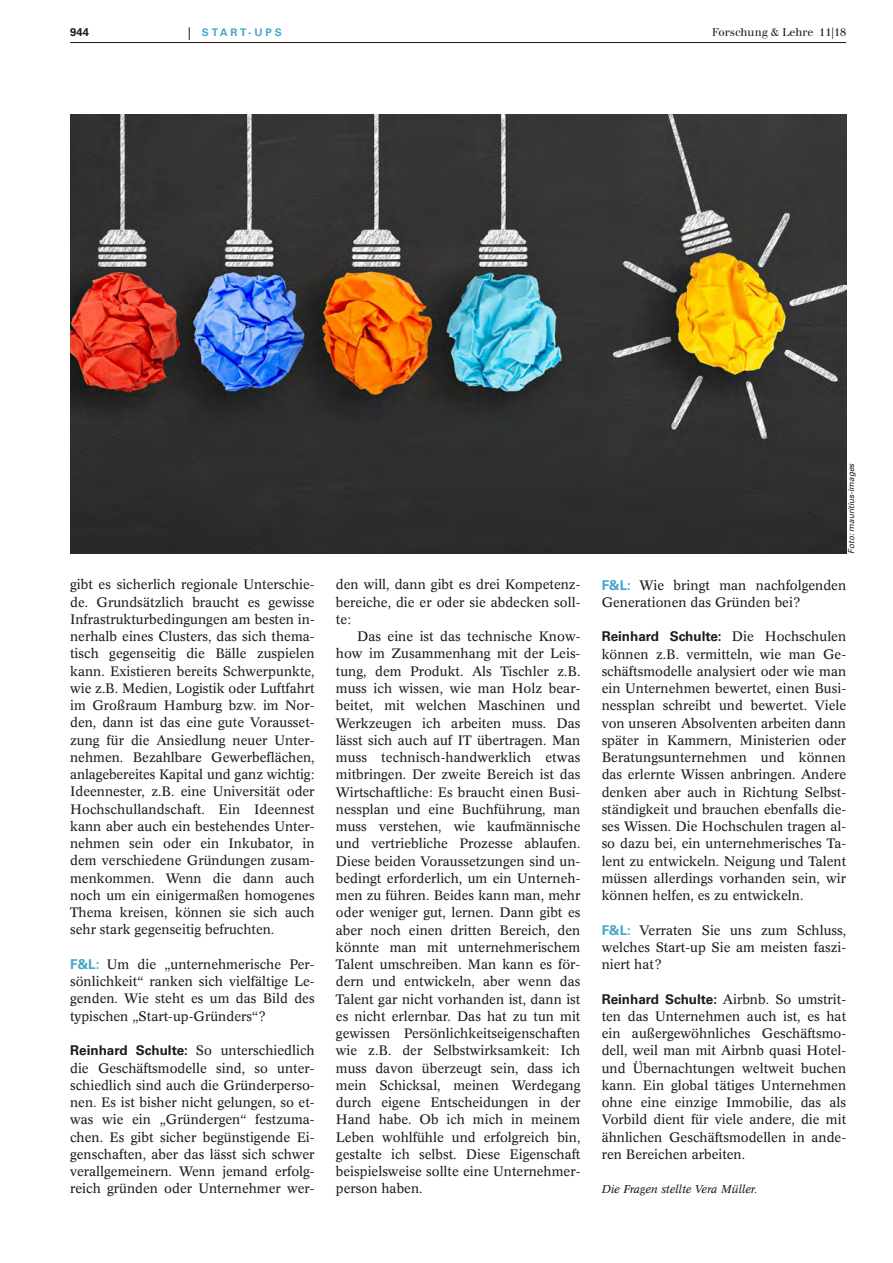
<style>
.page{position:relative;width:893px;height:1263px;background:#fff}
.page>*{position:absolute;margin:0;border:0;box-sizing:border-box;transform-origin:0 0}
.t1{font:13.5px/17.2px "Concorde BE";color:#1d1d1c;text-align:justify}
.t2{font:700 13.5px "Univers LT";color:#1d1d1c}
.t3{font:italic 11.25px "Concorde BE";color:#1d1d1c}
.t4{font:11.25px "Walbaum";color:#1d1d1c}
.t5{font:700 11.25px "Univers LT";color:#1d1d1c}
.t6{font:700 10.5px "Univers LT";letter-spacing:.27em;color:#44a6ca}
.t7{font:italic 8.25px "Univers LT";letter-spacing:-.005em;color:#1d1d1c}
.s1{font-family:"Univers LT";font-weight:700;color:#44a6ca}
.s2{font-family:"Univers LT";font-weight:700}
.s3{font-family:"Concorde BE";font-weight:400}
</style>
<div class="page">
<hr style="left:70px;top:42px;width:776px;height:1px;background:#1d1d1c">
<svg style="left:189px;top:27px;width:1px;height:13px"></svg>
<img style="left:70px;top:115px;width:776px;height:439px">
<p class="t5" style="left:70px;top:28px;width:20px">944</p>
<p class="t6" style="left:202px;top:28px;width:81px">START-UPS</p>
<p class="t4" style="left:712px;top:28px;width:135px">Forschung &amp; Lehre 11|18</p>
<p class="t1" style="left:70px;top:577px;width:246px">gibt es sicherlich regionale Unterschie&shy;de. Grundsätzlich braucht es gewisse Infrastrukturbedingungen am besten in&shy;nerhalb eines Clusters, das sich thema&shy;tisch gegenseitig die Bälle zuspielen kann. Existieren bereits Schwerpunkte, wie z.B. Medien, Logistik oder Luftfahrt im Großraum Hamburg bzw. im Nor&shy;den, dann ist das eine gute Vorausset&shy;zung für die Ansiedlung neuer Unter&shy;nehmen. Bezahlbare Gewerbeflächen, anlagebereites Kapital und ganz wichtig:<br>Ideennester, z.B. eine Universität oder Hochschullandschaft. Ein Ideennest kann aber auch ein bestehendes Unter&shy;nehmen sein oder ein Inkubator, in dem verschiedene Gründungen zusam&shy;menkommen. Wenn die dann auch noch um ein einigermaßen homogenes Thema kreisen, können sie sich auch sehr stark gegenseitig befruchten.</p>
<p class="t1" style="left:70px;top:957px;width:246px"><span class="s1">F&amp;L:</span> Um die „unternehmerische Per&shy;sönlichkeit“ ranken sich vielfältige Le&shy;genden. Wie steht es um das Bild des typischen „Start-up-Gründers“?</p>
<p class="t1" style="left:70px;top:1043px;width:246px"><span class="s2">Reinhard Schulte:</span> So unterschiedlich die Geschäftsmodelle sind, so unter&shy;schiedlich sind auch die Gründerperso&shy;nen. Es ist bisher nicht gelungen, so et&shy;was wie ein „Gründergen“ festzuma&shy;chen. Es gibt sicher begünstigende Ei&shy;genschaften, aber das lässt sich schwer verallgemeinern. Wenn jemand erfolg&shy;reich gründen oder Unternehmer wer-</p>
<p class="t1" style="left:336px;top:577px;width:246px">den will, dann gibt es drei Kompetenz&shy;bereiche, die er oder sie abdecken soll&shy;te:</p>
<p class="t1" style="left:336px;top:629px;width:246px;text-indent:21px">Das eine ist das technische Know&shy;how im Zusammenhang mit der Leis&shy;tung, dem Produkt. Als Tischler z.B. muss ich wissen, wie man Holz bear&shy;beitet, mit welchen Maschinen und Werkzeugen ich arbeiten muss. Das lässt sich auch auf IT übertragen. Man muss technisch-handwerklich etwas mitbringen. Der zweite Bereich ist das Wirtschaftliche: Es braucht einen Busi&shy;nessplan und eine Buchführung, man muss verstehen, wie kaufmännische und vertriebliche Prozesse ablaufen.<br>Diese beiden Voraussetzungen sind un&shy;bedingt erforderlich, um ein Unterneh&shy;men zu führen. Beides kann man, mehr oder weniger gut, lernen. Dann gibt es aber noch einen dritten Bereich, den könnte man mit unternehmerischem Talent umschreiben. Man kann es för&shy;dern und entwickeln, aber wenn das Talent gar nicht vorhanden ist, dann ist es nicht erlernbar. Das hat zu tun mit gewissen Persönlichkeitseigenschaften wie z.B. der Selbstwirksamkeit: Ich muss davon überzeugt sein, dass ich mein Schicksal, meinen Werdegang durch eigene Entscheidungen in der Hand habe. Ob ich mich in meinem Leben wohlfühle und erfolgreich bin, gestalte ich selbst. Diese Eigenschaft beispielsweise sollte eine Unternehmer&shy;person haben.</p>
<p class="t7" style="left:848px;top:554px;width:92px;rotate:-90deg">Foto: mauritius-images</p>
<p class="t1" style="left:602px;top:577px;width:246px"><span class="s1">F&amp;L:</span> Wie bringt man nachfolgenden<br>Generationen das Gründen bei?</p>
<p class="t2" style="left:602px;top:632px;width:246px">Reinhard Schulte: <span class="s3">Die Hochschulen</span></p>
<p class="t1" style="left:602px;top:646px;width:246px">können z.B. vermitteln, wie man Ge&shy;schäftsmodelle analysiert oder wie man ein Unternehmen bewertet, einen Busi&shy;nessplan schreibt und bewertet. Viele von unseren Absolventen arbeiten dann später in Kammern, Ministerien oder Beratungsunternehmen und können das erlernte Wissen anbringen. Andere denken aber auch in Richtung Selbst&shy;ständigkeit und brauchen ebenfalls die&shy;ses Wissen. Die Hochschulen tragen al&shy;so dazu bei, ein unternehmerisches Ta&shy;lent zu entwickeln. Neigung und Talent müssen allerdings vorhanden sein, wir können helfen, es zu entwickeln.</p>
<p class="t1" style="left:602px;top:922px;width:246px"><span class="s1">F&amp;L:</span> Verraten Sie uns zum Schluss, welches Start-up Sie am meisten faszi&shy;niert hat?</p>
<p class="t1" style="left:602px;top:991px;width:246px"><span class="s2">Reinhard Schulte:</span> Airbnb. So umstrit&shy;ten das Unternehmen auch ist, es hat ein außergewöhnliches Geschäftsmo&shy;dell, weil man mit Airbnb quasi Hotel&shy;und Übernachtungen weltweit buchen kann. Ein global tätiges Unternehmen ohne eine einzige Immobilie, das als Vorbild dient für viele andere, die mit ähnlichen Geschäftsmodellen in ande&shy;ren Bereichen arbeiten.</p>
<p class="t3" style="left:602px;top:1185px;width:157px">Die Fragen stellte Vera Müller.</p>
</div>
